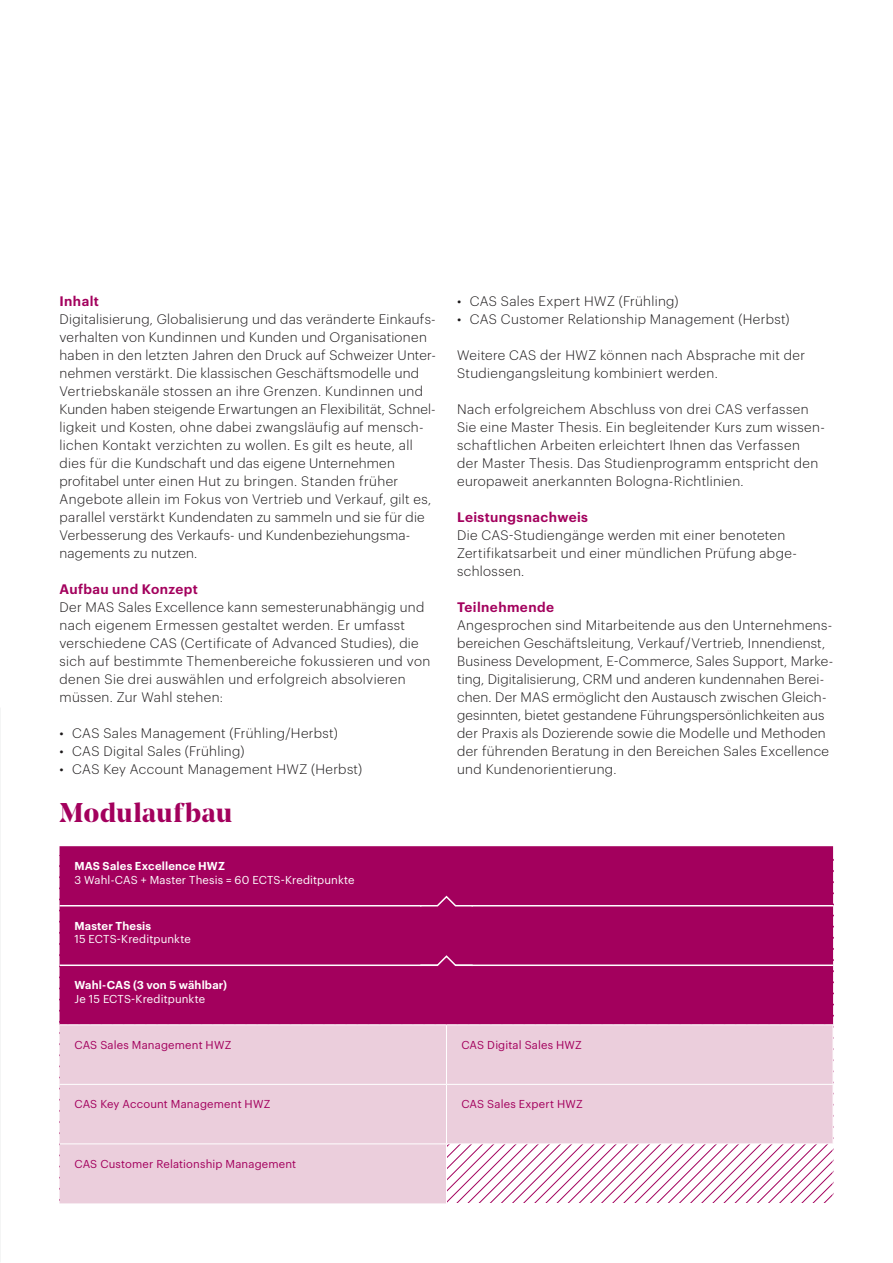
<style>
.page{position:relative;width:893px;height:1263px;background:#fff}
.page>*{position:absolute;margin:0;border:0;box-sizing:border-box;transform-origin:0 0}
._2_Modultitel{font:700 27px "Noe Display";letter-spacing:.02em;color:#a3005d}
._5_Content_Flattersatz{font:300 13.5px/18px "Graphik";letter-spacing:.025em;color:#1b1819}
._5_Content_Flattersatz-2{font:600 13.5px "Graphik";letter-spacing:.03em;color:#a3005d}
._6_Modul_Content{font:11.25px "Graphik";letter-spacing:.015em;color:#a3005d}
._6_Modul_Content-2{font:11.25px/13.5px "Graphik";letter-spacing:.01em;color:#fff}
._6_Modul_Content-3{font:600 11.25px/13.5px "Graphik";letter-spacing:.015em;color:#fff}
.s1{font-weight:600}
.s2{font-weight:400}
</style>
<div class="page">
<img style="left:0;top:708px;width:1px;height:555px">
<div style="left:60px;top:846px;width:773px;height:178px;background:#a3005d"></div>
<svg style="left:60px;top:1025px;width:773px;height:178px;background:#ecd0de"></svg>
<hr style="left:60px;top:905px;width:386px;height:1px;background:#fff">
<hr style="left:446px;top:905px;width:387px;height:1px;background:#fff">
<hr style="left:446px;top:1025px;width:1px;height:59px;background:#fff">
<hr style="left:446px;top:1085px;width:1px;height:58px;background:#fff">
<hr style="left:446px;top:1144px;width:1px;height:59px;background:#fff">
<hr style="left:60px;top:964px;width:386px;height:2px;background:#fff">
<hr style="left:446px;top:964px;width:387px;height:2px;background:#fff">
<hr style="left:60px;top:1084px;width:386px;height:1px;background:#fff">
<hr style="left:446px;top:1084px;width:387px;height:1px;background:#fff">
<hr style="left:60px;top:1143px;width:386px;height:1px;background:#fff">
<hr style="left:446px;top:1143px;width:387px;height:1px;background:#fff">
<svg style="left:419px;top:894px;width:55px;height:16px"></svg>
<svg style="left:419px;top:954px;width:55px;height:15px"></svg>
<p class="_5_Content_Flattersatz-2" style="left:60px;top:290px;width:41px">Inhalt</p>
<p class="_5_Content_Flattersatz" style="left:60px;top:309px;width:378px">Digitalisierung, Globalisierung und das veränderte Einkaufs&shy;verhalten von Kundinnen und Kunden und Organisationen haben in den letzten Jahren den Druck auf Schweizer Unter-</p>
<p class="_5_Content_Flattersatz" style="left:60px;top:363px;width:378px">nehmen verstärkt. Die klassischen Geschäftsmodelle und<br>Vertriebskanäle stossen an ihre Grenzen. Kundinnen und<br>Kunden haben steigende Erwartungen an Flexibilität, Schnel-</p>
<p class="_5_Content_Flattersatz" style="left:60px;top:417px;width:373px">ligkeit und Kosten, ohne dabei zwangsläufig auf mensch&shy;lichen Kontakt verzichten zu wollen. Es gilt es heute, all dies für die Kundschaft und das eigene Unternehmen profitabel unter einen Hut zu bringen. Standen früher Angebote allein im Fokus von Vertrieb und Verkauf, gilt es, parallel verstärkt Kundendaten zu sammeln und sie für die Verbesserung des Verkaufs- und Kundenbeziehungsma&shy;nagements zu nutzen.</p>
<p class="_5_Content_Flattersatz-2" style="left:60px;top:578px;width:140px">Aufbau und Konzept</p>
<p class="_5_Content_Flattersatz" style="left:60px;top:597px;width:372px">Der MAS Sales Excellence kann semesterunabhängig und nach eigenem Ermessen gestaltet werden. Er umfasst verschiedene CAS (Certificate of Advanced Studies), die sich auf bestimmte Themenbereiche fokussieren und von denen Sie drei auswählen und erfolgreich absolvieren müssen. Zur Wahl stehen:</p>
<p class="_5_Content_Flattersatz" style="left:60px;top:723px;width:280px">• CAS Sales Management (Frühling/Herbst)</p>
<p class="_5_Content_Flattersatz" style="left:60px;top:741px;width:186px">• CAS Digital Sales (Frühling)</p>
<p class="_5_Content_Flattersatz" style="left:60px;top:759px;width:304px">• CAS Key Account Management HWZ (Herbst)</p>
<p class="_5_Content_Flattersatz" style="left:457px;top:291px;width:223px">• CAS Sales Expert HWZ (Frühling)</p>
<p class="_5_Content_Flattersatz" style="left:457px;top:309px;width:334px">• CAS Customer Relationship Management (Herbst)</p>
<p class="_5_Content_Flattersatz" style="left:457px;top:345px;width:349px">Weitere CAS der HWZ können nach Absprache mit der<br>Studiengangsleitung kombiniert werden.</p>
<p class="_5_Content_Flattersatz" style="left:457px;top:399px;width:369px">Nach erfolgreichem Abschluss von drei CAS verfassen Sie eine Master Thesis. Ein begleitender Kurs zum wissen&shy;schaftlichen Arbeiten erleichtert Ihnen das Verfassen<br>der Master Thesis. Das Studienprogramm entspricht den europaweit anerkannten Bologna-Richtlinien.</p>
<p class="_5_Content_Flattersatz-2" style="left:457px;top:506px;width:132px">Leistungsnachweis</p>
<p class="_5_Content_Flattersatz" style="left:457px;top:525px;width:341px">Die CAS-Studiengänge werden mit einer benoteten<br>Zertifikatsarbeit und einer mündlichen Prüfung abge&shy;schlossen.</p>
<p class="_5_Content_Flattersatz-2" style="left:457px;top:596px;width:98px">Teilnehmende</p>
<p class="_5_Content_Flattersatz" style="left:457px;top:615px;width:378px">Angesprochen sind Mitarbeitende aus den Unternehmens&shy;bereichen Geschäftsleitung, Verkauf/Vertrieb, Innendienst,<br>Business Development, E-Commerce, Sales Support, Marke-</p>
<p class="_5_Content_Flattersatz" style="left:457px;top:669px;width:369px">ting, Digitalisierung, CRM und anderen kundennahen Berei-</p>
<p class="_5_Content_Flattersatz" style="left:457px;top:687px;width:373px">chen. Der MAS ermöglicht den Austausch zwischen Gleich&shy;gesinnten, bietet gestandene Führungspersönlichkeiten aus der Praxis als Dozierende sowie die Modelle und Methoden der führenden Beratung in den Bereichen Sales Excellence und Kundenorientierung.</p>
<p class="_2_Modultitel" style="left:60px;top:795px;width:174px">Modulaufbau</p>
<p class="_6_Modul_Content-2" style="left:74px;top:858px;width:282px"><span class="s1">MAS Sales Excellence HWZ<br></span>3 Wahl-CAS + Master Thesis = 60 ECTS-Kreditpunkte</p>
<p class="_6_Modul_Content-2" style="left:74px;top:918px;width:118px"><span class="s1">Master Thesis<br></span>15 ECTS-Kreditpunkte</p>
<p class="_6_Modul_Content-3" style="left:74px;top:977px;width:154px">Wahl-CAS (3 von 5 wählbar)<br><span class="s2">Je 15 ECTS-Kreditpunkte</span></p>
<p class="_6_Modul_Content" style="left:74px;top:1036px;width:159px">CAS Sales Management HWZ</p>
<p class="_6_Modul_Content" style="left:461px;top:1036px;width:122px">CAS Digital Sales HWZ</p>
<p class="_6_Modul_Content" style="left:74px;top:1096px;width:198px">CAS Key Account Management HWZ</p>
<p class="_6_Modul_Content" style="left:461px;top:1096px;width:123px">CAS Sales Expert HWZ</p>
<p class="_6_Modul_Content" style="left:74px;top:1155px;width:223px">CAS Customer Relationship Management</p>
</div>
